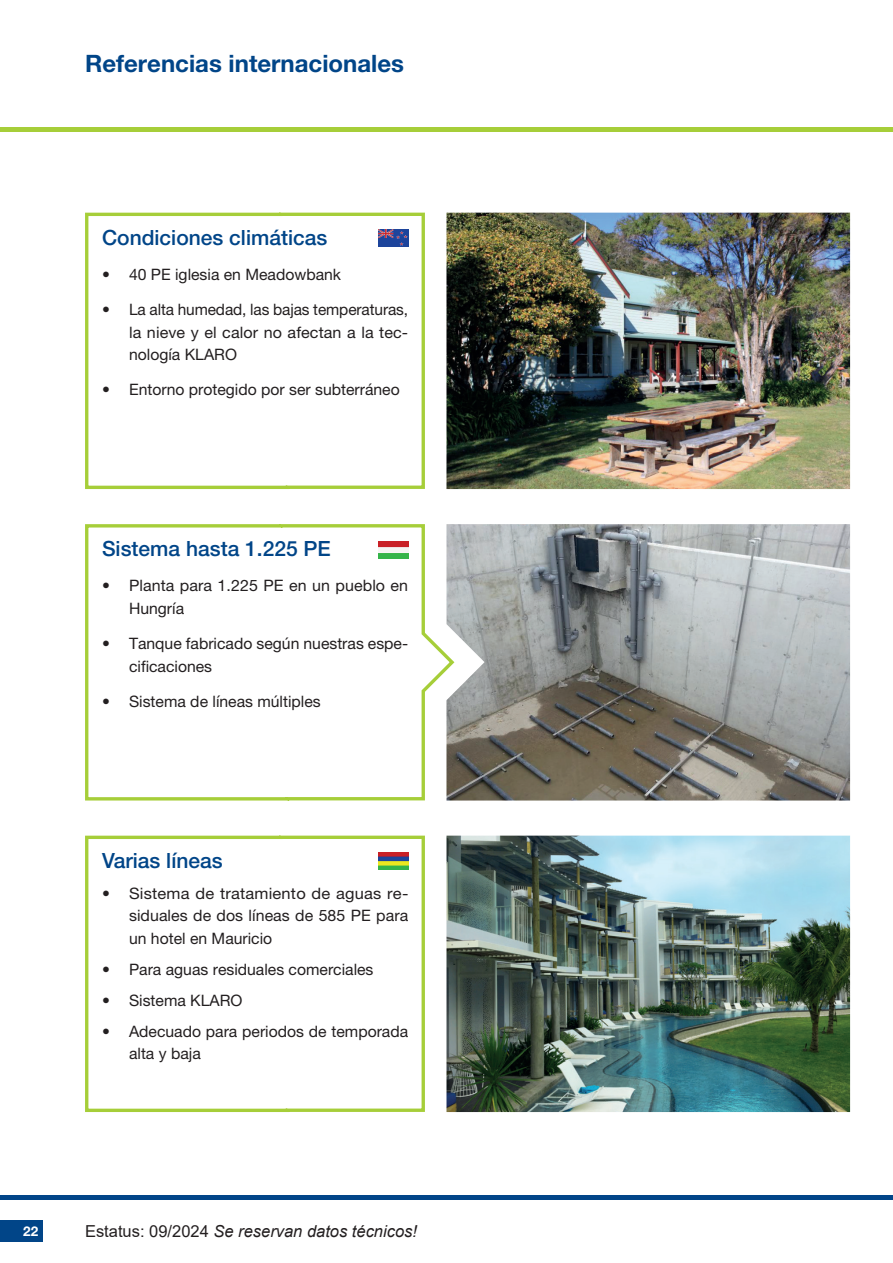
<style>
.page{position:relative;width:893px;height:1263px;background:#fff}
.page>*{position:absolute;margin:0;border:0;box-sizing:border-box;transform-origin:0 0}
.t1{font:700 24px "Helvetica Neue LT Pro";color:#014588}
.t2{font:500 21px "Helvetica Neue LT Pro";color:#014588}
.t3{font:italic 16.5px "Arial";color:#231f20}
.t4{font:15.75px/22.5px "Helvetica Neue LT Pro";color:#231f20}
.t5{font:700 13.5px "Helvetica Neue LT Pro";color:#fff}
.s1{font-style:normal}
</style>
<div class="page">
<img style="left:446px;top:836px;width:404px;height:276px">
<svg style="left:85px;top:835px;width:340px;height:277px"></svg>
<img style="left:457px;top:524px;width:393px;height:276px">
<svg style="left:85px;top:524px;width:372px;height:277px"></svg>
<img style="left:446px;top:213px;width:404px;height:276px">
<svg style="left:85px;top:212px;width:340px;height:277px"></svg>
<img style="left:378px;top:853px;width:30px;height:17px">
<img style="left:378px;top:541px;width:30px;height:17px">
<img style="left:378px;top:230px;width:30px;height:17px">
<div style="left:0;top:1220px;width:43px;height:22px;background:#014588"></div>
<hr style="left:0;top:1195px;width:893px;height:4px;background:#014588">
<hr style="left:0;top:128px;width:893px;height:4px;background:#a6ce39">
<h1 class="t1" style="left:85px;top:48px;width:321px">Referencias internacionales</h1>
<h2 class="t2" style="left:102px;top:225px;width:227px">Condiciones climáticas</h2>
<p class="t4" style="left:102px;top:263px;width:241px">• 40 PE iglesia en Meadowbank</p>
<p class="t4" style="left:129px;top:298px;width:281px;text-align:justify;text-indent:-27px">• La alta humedad, las bajas temperaturas, la nieve y el calor no afectan a la tec&shy;nología KLARO</p>
<p class="t4" style="left:102px;top:378px;width:299px">• Entorno protegido por ser subterráneo</p>
<h2 class="t2" style="left:102px;top:536px;width:230px">Sistema hasta 1.225 PE</h2>
<p class="t4" style="left:129px;top:574px;width:281px;text-indent:-27px">• Planta para 1.225 PE en un pueblo en<br>Hungría</p>
<p class="t4" style="left:129px;top:632px;width:281px;text-indent:-27px">• Tanque fabricado según nuestras espe&shy;cificaciones</p>
<p class="t4" style="left:102px;top:690px;width:220px">• Sistema de líneas múltiples</p>
<h2 class="t2" style="left:102px;top:848px;width:122px">Varias líneas</h2>
<p class="t4" style="left:129px;top:881px;width:281px;text-align:justify;text-indent:-27px">• Sistema de tratamiento de aguas re&shy;siduales de dos líneas de 585 PE para un hotel en Mauricio</p>
<p class="t4" style="left:102px;top:957px;width:273px">• Para aguas residuales comerciales</p>
<p class="t4" style="left:102px;top:988px;width:142px">• Sistema KLARO</p>
<p class="t4" style="left:129px;top:1019px;width:281px;text-indent:-27px">• Adecuado para periodos de temporada alta y baja</p>
<p class="t5" style="left:23px;top:1222px;width:17px">22</p>
<p class="t3" style="left:85px;top:1220px;width:334px"><span class="s1">Estatus: 09/2024</span> Se reservan datos técnicos!</p>
</div>
